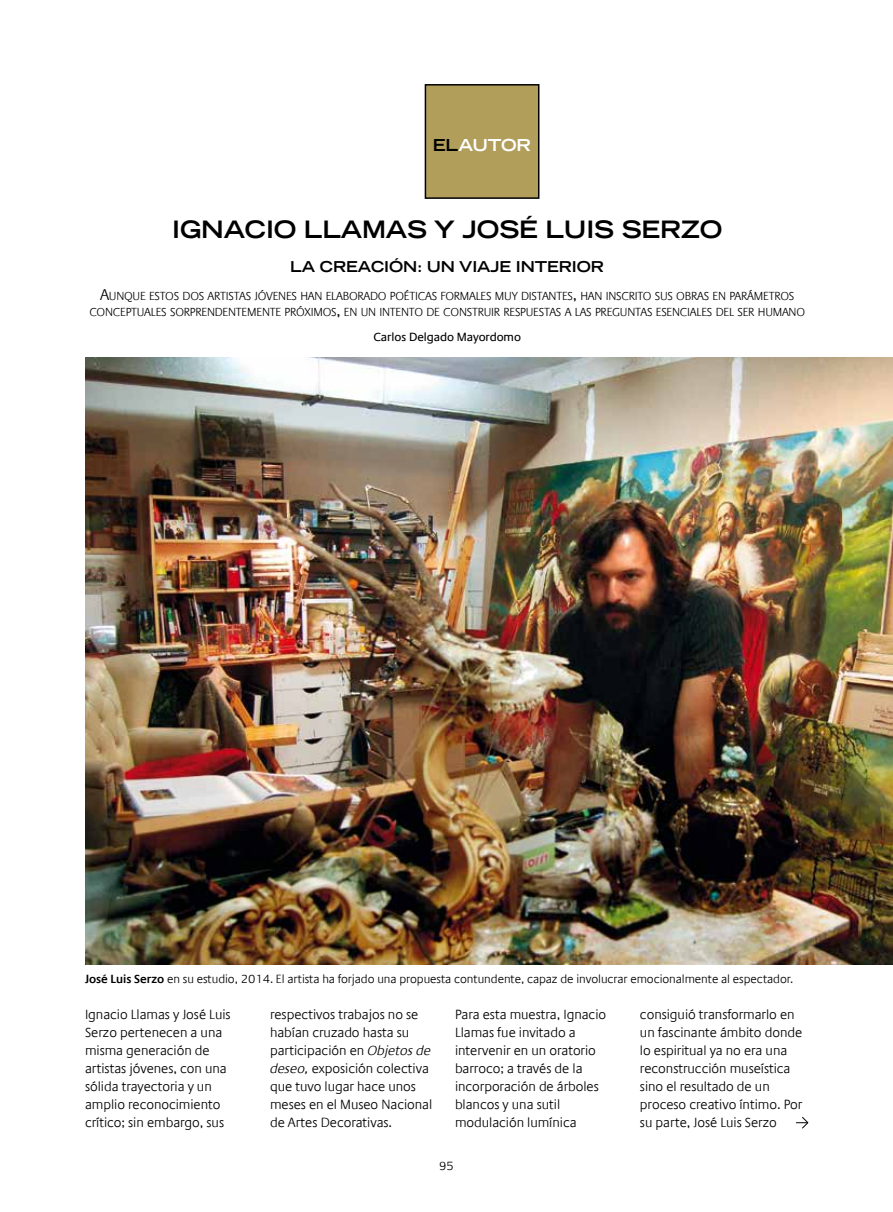
<style>
.page{position:relative;width:893px;height:1212px;background:#fff}
.page>*{position:absolute;margin:0;border:0;box-sizing:border-box;transform-origin:0 0}
.t1{font:700 expanded 24px "Trade Gothic LT Std";letter-spacing:-.005em;color:#000}
.t2{font:700 expanded 16.5px "Trade Gothic LT Std";color:#fff}
.t3{font:700 expanded 15px "Trade Gothic LT Std";color:#000}
.t4{font:300 13.5px/18px "Praxis Com";letter-spacing:-.005em;color:#000}
.t5{font:300 12px "Praxis Com";letter-spacing:-.005em;color:#000}
.t6{font:12px "Praxis Com";letter-spacing:-.005em;color:#000}
.t7{font:300 11.85px/16.5px "Praxis Com";letter-spacing:-.02em;color:#000;text-align:center}
.s1{color:#000}
.s2{font-size:15.75px}
.s3{font-weight:600}
.s4{font-style:italic}
</style>
<div class="page">
<img style="left:85px;top:358px;width:808px;height:606px">
<svg style="left:796px;top:1116px;width:13px;height:13px"></svg>
<div style="left:425px;top:84px;width:114px;height:115px;background:#b19e5b;border:2px solid #000"></div>
<p class="t2" style="left:433px;top:134px;width:84px"><span class="s1">EL</span>AUTOR</p>
<h1 class="t1" style="left:172px;top:214px;width:552px">IGNACIO LLAMAS Y JOSÉ LUIS SERZO</h1>
<p class="t3" style="left:290px;top:257px;width:42px">LA CREACI</p>
<p class="t3" style="left:389px;top:257px;width:52px">ÓN: UN</p>
<p class="t3" style="left:459px;top:257px;width:24px">VIAJE</p>
<p class="t3" style="left:516px;top:257px;width:44px">INTERIOR</p>
<p class="t7" style="left:89px;top:287px;width:717px"><span class="s2">A</span>UNQUE ESTOS DOS ARTISTAS JÓVENES HAN ELABORADO POÉTICAS FORMALES MUY DISTANTES<span class="s2">,</span> HAN INSCRITO SUS OBRAS EN PARÁMETROS<br>CONCEPTUALES SORPRENDENTEMENTE PRÓXIMOS<span class="s2">,</span> EN UN INTENTO DE CONSTRUIR RESPUESTAS A LAS PREGUNTAS ESENCIALES DEL SER HUMANO</p>
<p class="t6" style="left:373px;top:330px;width:149px">Carlos Delgado Mayordomo</p>
<p class="t5" style="left:85px;top:972px;width:710px"><span class="s3">José Luis Serzo</span> en su estudio, 2014. El artista ha forjado una propuesta contundente, capaz de involucrar emocionalmente al espectador.</p>
<p class="t4" style="left:85px;top:1005px;width:147px">Ignacio Llamas y José Luis<br>Serzo pertenecen a una misma generación de artistas jóvenes, con una sólida trayectoria y un amplio reconocimiento crítico; sin embargo, sus</p>
<p class="t4" style="left:270px;top:1005px;width:164px">respectivos trabajos no se habían cruzado hasta su participación en <span class="s4">Objetos de deseo,</span> exposición colectiva que tuvo lugar hace unos meses en el Museo Nacional de Artes Decorativas.</p>
<p class="t4" style="left:455px;top:1005px;width:153px">Para esta muestra, Ignacio<br>Llamas fue invitado a intervenir en un oratorio barroco; a través de la incorporación de árboles blancos y una sutil modulación lumínica</p>
<p class="t4" style="left:640px;top:1005px;width:164px">consiguió transformarlo en un fascinante ámbito donde lo espiritual ya no era una reconstrucción museística sino el resultado de un proceso creativo íntimo. Por su parte, José Luis Serzo</p>
<p class="t5" style="left:439px;top:1159px;width:16px">95</p>
</div>
